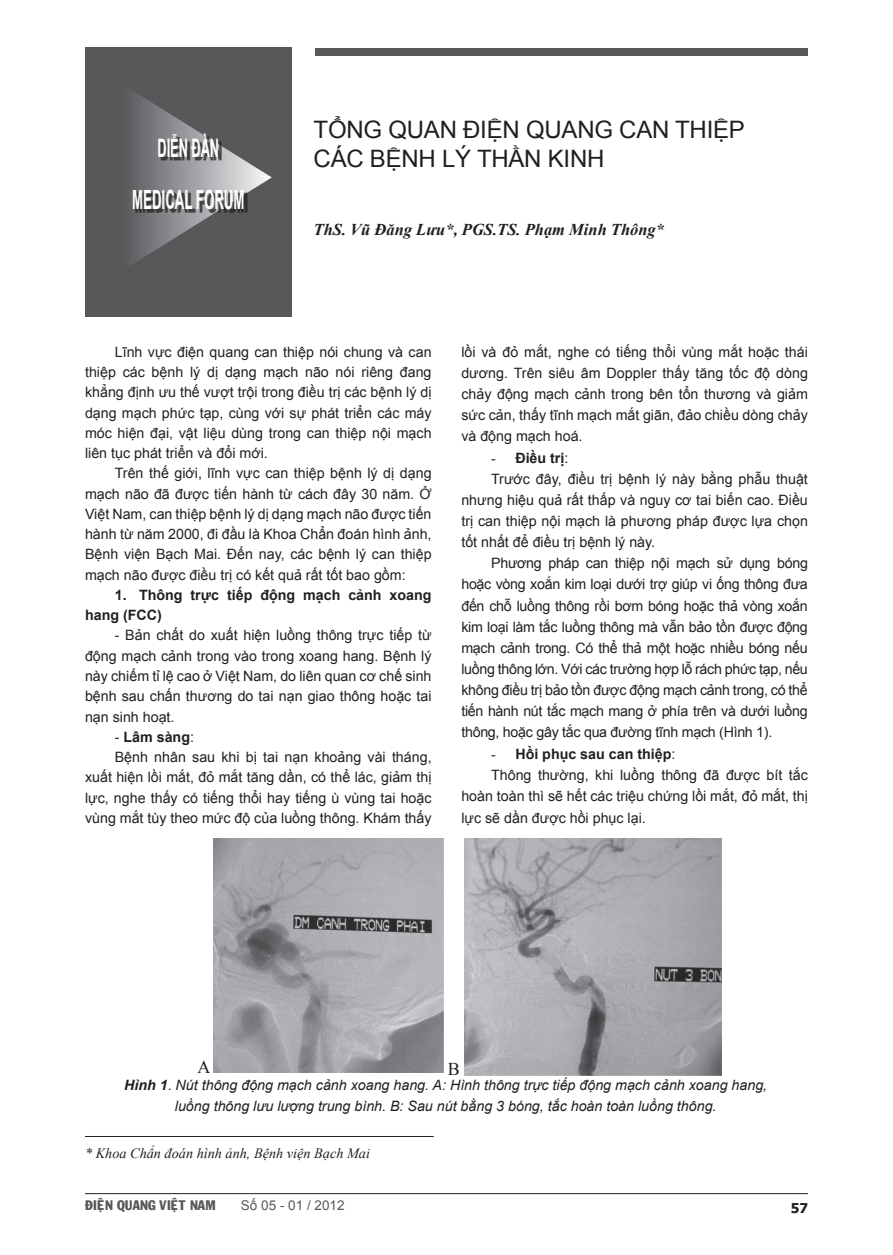
<style>
.page{position:relative;width:893px;height:1255px;background:#fff}
.page>*{position:absolute;margin:0;border:0;box-sizing:border-box;transform-origin:0 0}
.t1{font:700 26.4px "Arial";color:#fff;scale:.5 1}
.t2{font:700 25.5px "Arial";color:#fff;scale:.5 1}
.tit_bai{font:24px "Arial";color:#231f20}
.t3{font:18px "Times New Roman";color:#231f20}
.ten_tac_gia{font:italic 700 16.5px "Times New Roman";color:#231f20}
.t4{font:14.25px/20.2px "Arial";color:#231f20;text-align:justify}
.t5{font:italic 14.25px/21px "Arial";color:#231f20;text-align:center}
.t6{font:700 14.25px/20.2px "Arial";color:#231f20}
.chu_tihch_tg{font:italic 14.25px "Times New Roman";color:#231f20}
.t7{font:13.5px "VNI Franko";color:#57585a}
.t8{font:13.5px "Arial";color:#57585a}
.t9{font:700 13.5px "Tahoma";color:#231f20}
.s1{font-weight:400}
.s2{font-family:"Times New Roman";font-weight:400}
.s3{font-weight:700}
.s4{font-style:normal}
</style>
<div class="page">
<hr style="left:85px;top:1193px;width:723px;height:1px;background:#231f20">
<div style="left:85px;top:48px;width:207px;height:269px;background:#57585a"></div>
<svg style="left:132px;top:91px;width:72px;height:173px"></svg>
<div style="left:160px;top:135px;width:169px;height:59px;background:#231f20;opacity:.75"></div>
<div style="left:134px;top:191px;width:202px;height:64px;background:#231f20;opacity:.75"></div>
<div style="left:316px;top:48px;width:492px;height:7px;background:#57585a"></div>
<hr style="left:85px;top:1136px;width:349px;height:1px;background:#231f20">
<img style="left:214px;top:838px;width:229px;height:234px">
<img style="left:464px;top:838px;width:258px;height:237px">
<p class="t2" style="left:158px;top:131px;width:87px">DIỄNĐÀN</p>
<p class="t1" style="left:132px;top:182px;width:226px">MEDICAL FORUM</p>
<p class="tit_bai" style="left:314px;top:114px;width:33px">Tổng</p>
<p class="tit_bai" style="left:388px;top:114px;width:18px">quan</p>
<p class="tit_bai" style="left:463px;top:114px;width:15px">điện</p>
<p class="tit_bai" style="left:526px;top:114px;width:18px">quang</p>
<p class="tit_bai" style="left:619px;top:114px;width:17px">can</p>
<p class="tit_bai" style="left:675px;top:114px;width:15px">thiệp</p>
<p class="tit_bai" style="left:314px;top:143px;width:18px">các</p>
<p class="tit_bai" style="left:370px;top:143px;width:17px">bệnh</p>
<p class="tit_bai" style="left:442px;top:143px;width:52px">lý thần</p>
<p class="tit_bai" style="left:548px;top:143px;width:15px">kinh</p>
<p class="ten_tac_gia" style="left:314px;top:218px;width:352px">ThS. Vũ Đăng Lưu*, PGS.TS. Phạm Minh Thông*</p>
<p class="t4" style="left:85px;top:342px;width:348px;text-indent:30px">Lĩnh vực điện quang can thiệp nói chung và can thiệp các bệnh lý dị dạng mạch não nói riêng đang khẳng định ưu thế vượt trội trong điều trị các bệnh lý dị dạng mạch phức tạp, cùng với sự phát triển các máy móc hiện đại, vật liệu dùng trong can thiệp nội mạch liên tục phát triển và đổi mới.</p>
<p class="t4" style="left:85px;top:463px;width:348px;text-indent:30px">Trên thế giới, lĩnh vực can thiệp bệnh lý dị dạng mạch não đã được tiến hành từ cách đây 30 năm. Ở Việt Nam, can thiệp bệnh lý dị dạng mạch não được tiến hành từ năm 2000, đi đầu là Khoa Chẩn đoán hình ảnh, Bệnh viện Bạch Mai. Đến nay, các bệnh lý can thiệp mạch não được điều trị có kết quả rất tốt bao gồm:</p>
<p class="t6" style="left:85px;top:585px;width:348px;text-indent:30px">1. Thông trực tiếp động mạch cảnh xoang hang (FCC)</p>
<p class="t4" style="left:85px;top:625px;width:348px;text-indent:30px">- Bản chất do xuất hiện luồng thông trực tiếp từ động mạch cảnh trong vào trong xoang hang. Bệnh lý này chiếm tỉ lệ cao ở Việt Nam, do liên quan cơ chế sinh bệnh sau chấn thương do tai nạn giao thông hoặc tai nạn sinh hoạt.</p>
<p class="t6" style="left:115px;top:727px;width:81px"><span class="s1">-</span> Lâm sàng<span class="s1">:</span></p>
<p class="t4" style="left:85px;top:747px;width:348px;text-indent:30px">Bệnh nhân sau khi bị tai nạn khoảng vài tháng, xuất hiện lồi mắt, đỏ mắt tăng dần, có thể lác, giảm thị lực, nghe thấy có tiếng thổi hay tiếng ù vùng tai hoặc vùng mắt tùy theo mức độ của luồng thông. Khám thấy</p>
<p class="t4" style="left:461px;top:341px;width:348px;line-height:21.1px">lồi và đỏ mắt, nghe có tiếng thổi vùng mắt hoặc thái dương. Trên siêu âm Doppler thấy tăng tốc độ dòng chảy động mạch cảnh trong bên tổn thương và giảm sức cản, thấy tĩnh mạch mắt giãn, đảo chiều dòng chảy và động mạch hoá.</p>
<p class="t6" style="left:491px;top:448px;width:79px"><span class="s2">-</span> Điều trị<span class="s1">:</span></p>
<p class="t4" style="left:461px;top:468px;width:348px;line-height:21.1px;text-indent:30px">Trước đây, điều trị bệnh lý này bằng phẫu thuật nhưng hiệu quả rất thấp và nguy cơ tai biến cao. Điều trị can thiệp nội mạch là phương pháp được lựa chọn tốt nhất để điều trị bệnh lý này.</p>
<p class="t4" style="left:461px;top:553px;width:348px;line-height:21.1px;text-indent:30px">Phương pháp can thiệp nội mạch sử dụng bóng hoặc vòng xoắn kim loại dưới trợ giúp vi ống thông đưa đến chỗ luồng thông rồi bơm bóng hoặc thả vòng xoắn kim loại làm tắc luồng thông mà vẫn bảo tồn được động mạch cảnh trong. Có thể thả một hoặc nhiều bóng nếu luồng thông lớn. Với các trường hợp lỗ rách phức tạp, nếu không điều trị bảo tồn được động mạch cảnh trong, có thể tiến hành nút tắc mạch mang ở phía trên và dưới luồng thông, hoặc gây tắc qua đường tĩnh mạch (Hình 1).</p>
<p class="t6" style="left:491px;top:744px;width:186px"><span class="s2">-</span> Hồi phục sau can thiệp<span class="s1">:</span></p>
<p class="t4" style="left:461px;top:764px;width:348px;line-height:21.5px;text-indent:30px">Thông thường, khi luồng thông đã được bít tắc hoàn toàn thì sẽ hết các triệu chứng lồi mắt, đỏ mắt, thị lực sẽ dần được hồi phục lại.</p>
<p class="t3" style="left:197px;top:1054px;width:14px">A</p>
<p class="t3" style="left:448px;top:1057px;width:14px">B</p>
<p class="t5" style="left:124px;top:1074px;width:645px"><span class="s3">Hình 1</span><span class="s4">.</span> Nút thông động mạch cảnh xoang hang. A: Hình thông trực tiếp động mạch cảnh xoang hang, luồng thông lưu lượng trung bình. B: Sau nút bằng 3 bóng, tắc hoàn toàn luồng thông.</p>
<p class="chu_tihch_tg" style="left:85px;top:1143px;width:286px">* Khoa Chẩn đoán hình ảnh, Bệnh viện Bạch Mai</p>
<p class="t7" style="left:85px;top:1194px;width:132px">ÑIEÄN QUANG VIEÄT NAM</p>
<p class="t8" style="left:241px;top:1196px;width:105px">Số 05 - 01 / 2012</p>
<p class="t9" style="left:791px;top:1198px;width:19px">57</p>
</div>
